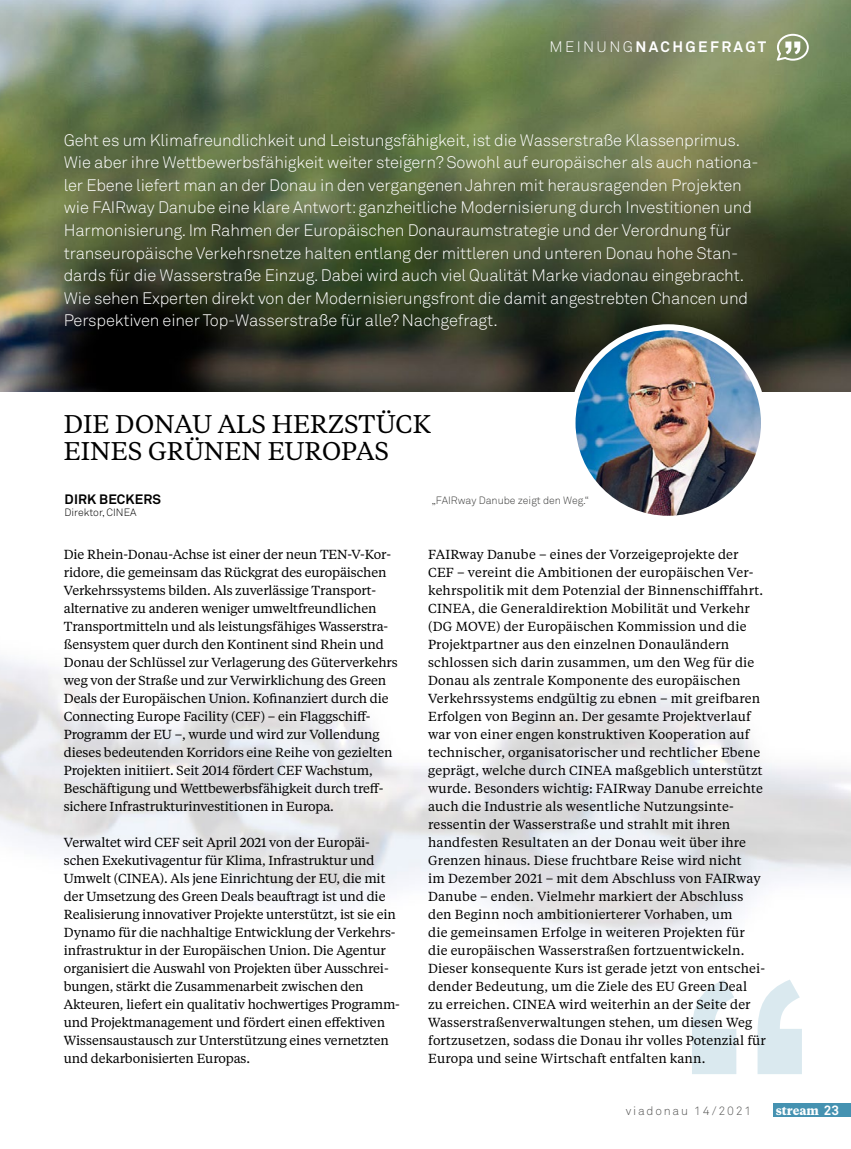
<style>
.page{position:relative;width:851px;height:1149px;background:#fff}
.page>*{position:absolute;margin:0;border:0;box-sizing:border-box;transform-origin:0 0}
.t1{font:25.5px/27px "Tiempos Text";color:#000}
.t2{font:300 16.5px/22.5px "Akkurat Std";letter-spacing:-.01em;color:#fff}
.t3{font:700 15px "Akkurat Std";letter-spacing:.16em;color:#fff}
.t4{font:700 13.5px "Akkurat Std";letter-spacing:.01em;color:#000}
.t5{font:13.05px/18px "Tiempos Text";color:#000}
.t6{font:300 12px "Akkurat Std";letter-spacing:.15em;color:#575756}
.t7{font:700 12px "Tiempos Text";color:#fff}
.t8{font:300 10.5px "Akkurat Std";color:#3c3c3b}
.t9{font:300 10.5px "Akkurat Std";color:#000}
.s1{font-weight:300}
.s2{font-family:"Akkurat Std";font-size:13.5px}
</style>
<div class="page">
<img style="left:0;top:0;width:850px;height:937px">
<svg style="left:692px;top:980px;width:109px;height:93px"></svg>
<img style="left:572px;top:329px;width:191px;height:189px">
<div style="left:569px;top:324px;width:197px;height:197px;border:6px solid #fff;border-radius:50%"></div>
<div style="left:773px;top:1102px;width:77px;height:14px;background:#4592b1"></div>
<svg style="left:776px;top:34px;width:32px;height:27px"></svg>
<p class="t3" style="left:549px;top:38px;width:218px"><span class="s1">MEINUNG</span>NACHGEFRAGT</p>
<p class="t2" style="left:64px;top:129px;width:696px">Geht es um Klimafreundlichkeit und Leistungsfähigkeit, ist die Wasserstraße Klassenprimus.<br>Wie aber ihre Wettbewerbsfähigkeit weiter steigern? Sowohl auf europäischer als auch nationa&shy;ler Ebene liefert man an der Donau in den vergangenen Jahren mit herausragenden Projekten wie FAIRway Danube eine klare Antwort: ganzheitliche Modernisierung durch Investitionen und Harmonisierung. Im Rahmen der Europäischen Donauraumstrategie und der Verordnung für transeuropäische Verkehrsnetze halten entlang der mittleren und unteren Donau hohe Stan&shy;dards für die Wasserstraße Einzug. Dabei wird auch viel Qualität Marke viadonau eingebracht.<br>Wie sehen Experten direkt von der Modernisierungsfront die damit angestrebten Chancen und Perspektiven einer Top-Wasserstraße für alle? Nachgefragt.</p>
<h1 class="t1" style="left:64px;top:409px;width:368px">DIE DONAU ALS HERZSTÜCK<br>EINES GRÜNEN EUROPAS</h1>
<p class="t4" style="left:65px;top:491px;width:98px">DIRK BECKERS</p>
<p class="t9" style="left:65px;top:506px;width:73px">Direktor, CINEA</p>
<p class="t5" style="left:64px;top:544px;width:335px">Die Rhein-Donau-Achse ist einer der neun TEN-V-Kor&shy;ridore, die gemeinsam das Rückgrat des europäischen Verkehrssystems bilden. Als zuverlässige Transport&shy;alternative zu anderen weniger umweltfreundlichen Transportmitteln und als leistungsfähiges Wasserstra&shy;ßensystem quer durch den Kontinent sind Rhein und Donau der Schlüssel zur Verlagerung des Güterverkehrs weg von der Straße und zur Verwirklichung des Green Deals der Europäischen Union. Kofinanziert durch die Connecting Europe Facility (CEF) – ein Flaggschiff-Programm der EU –, wurde und wird zur Vollendung dieses bedeutenden Korridors eine Reihe von gezielten Projekten initiiert. Seit 2014 fördert CEF Wachstum, Beschäftigung und Wettbewerbsfähigkeit durch treff&shy;sichere Infrastrukturinvestitionen in Europa.</p>
<p class="t5" style="left:64px;top:832px;width:337px">Verwaltet wird CEF seit April 2021 von der Europäi&shy;schen Exekutivagentur für Klima, Infrastruktur und Umwelt (CINEA). Als jene Einrichtung der EU, die mit der Umsetzung des Green Deals beauftragt ist und die Realisierung innovativer Projekte unterstützt, ist sie ein Dynamo für die nachhaltige Entwicklung der Verkehrs&shy;infrastruktur in der Europäischen Union. Die Agentur organisiert die Auswahl von Projekten über Ausschrei&shy;bungen, stärkt die Zusammenarbeit zwischen den Akteuren, liefert ein qualitativ hochwertiges Programm&shy;und Projektmanagement und fördert einen effektiven Wissensaustausch zur Unterstützung eines vernetzten und dekarbonisierten Europas.</p>
<p class="t8" style="left:431px;top:494px;width:158px">„FAIRway Danube zeigt den Weg.“</p>
<p class="t5" style="left:428px;top:544px;width:339px">FAIRway Danube – eines der Vorzeigeprojekte der CEF – vereint die Ambitionen der europäischen Ver&shy;kehrspolitik mit dem Potenzial der Binnenschifffahrt.<br>CINEA, die Generaldirektion Mobilität und Verkehr (DG MOVE) der Europäischen Kommission und die Projektpartner aus den einzelnen Donauländern schlossen sich darin zusammen, um den Weg für die Donau als zentrale Komponente des europäischen Verkehrssystems endgültig zu ebnen – mit greifbaren Erfolgen von Beginn an. Der gesamte Projektverlauf war von einer engen konstruktiven Kooperation auf technischer, organisatorischer und rechtlicher Ebene geprägt, welche durch CINEA maßgeblich unterstützt wurde. Besonders wichtig: FAIRway Danube erreichte auch die Industrie als wesentliche Nutzungsinte&shy;ressentin der Wasserstraße und strahlt mit ihren handfesten Resultaten an der Donau weit über ihre Grenzen hinaus. Diese fruchtbare Reise wird nicht<br>im Dezember 2021 – mit dem Abschluss von FAIRway Danube – enden. Vielmehr markiert der Abschluss den Beginn noch ambitionierterer Vorhaben, um<br>die gemeinsamen Erfolge in weiteren Projekten für die europäischen Wasserstraßen fortzuentwickeln.<br>Dieser konsequente Kurs ist gerade jetzt von entschei&shy;dender Bedeutung, um die Ziele des EU Green Deal<br>zu erreichen. CINEA wird weiterhin an der Seite der Wasserstraßenverwaltungen stehen, um diesen Weg fortzusetzen, sodass die Donau ihr volles Potenzial für Europa und seine Wirtschaft entfalten kann.</p>
<p class="t6" style="left:625px;top:1103px;width:127px">viadonau 14/2021</p>
<p class="t7" style="left:775px;top:1101px;width:65px">stream <span class="s2">23</span></p>
</div>
